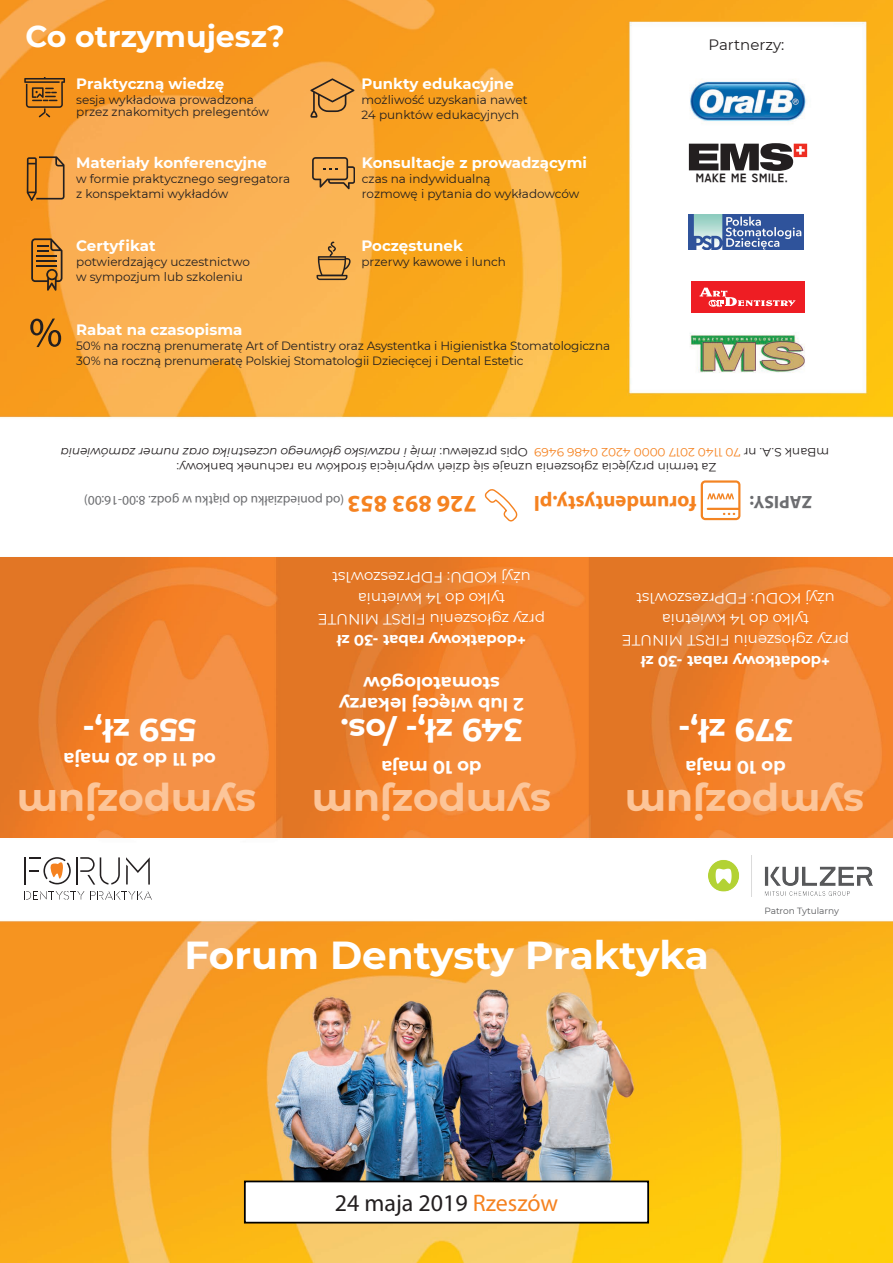
<style>
.page{position:relative;width:893px;height:1263px;background:#fff}
.page>*{position:absolute;margin:0;border:0;box-sizing:border-box;transform-origin:0 0}
.t1{font:700 39.3px "Montserrat";color:#fcc599}
.t2{font:700 39px "Montserrat";color:#fff}
.t3{font:700 31.5px "Montserrat";color:#fff}
.t4{font:700 30px "Montserrat";color:#fff}
.t5{font:24px "Myriad Pro";color:#231f20}
.t6{font:700 24px "Myriad Pro";color:#f58220}
.t7{font:700 21px "Myriad Pro";color:#f58220}
.t8{font:700 18px/21px "Montserrat";color:#fff;text-align:center}
.t9{font:700 18px "Myriad Pro";color:#6c6d70}
.t10{font:700 15px "Montserrat";color:#fff}
.t11{font:15px/21px "Montserrat";color:#fff;text-align:center}
.t12{font:15px "Montserrat";color:#231f20}
.t13{font:13.35px "Myriad Pro";color:#6c6d70}
.t14{font:13.35px "TRANS Bold";color:#231f20}
.t15{font:12px/15px "Montserrat";letter-spacing:-.005em;color:#231f20}
.t16{font:12px "Montserrat";color:#f58220}
.t17{font:9px "Montserrat";color:#57585a}
.s1{font-style:italic}
.s2{color:#231f20}
.s3{color:#f58220}
</style>
<div class="page">
<img style="left:0;top:0;width:893px;height:1263px">
<img style="left:689px;top:214px;width:114px;height:36px">
<img style="left:0;top:557px;width:893px;height:281px">
<div style="left:244px;top:1180px;width:405px;height:43px;background:#fff;border:2px solid #000"></div>
<img style="left:709px;top:856px;width:163px;height:41px">
<svg style="left:312px;top:157px;width:43px;height:32px"></svg>
<svg style="left:310px;top:78px;width:44px;height:39px;background:#d4964a"></svg>
<svg style="left:25px;top:891px;width:59px;height:9px"></svg>
<svg style="left:126px;top:857px;width:24px;height:27px"></svg>
<svg style="left:25px;top:857px;width:95px;height:27px"></svg>
<svg style="left:90px;top:891px;width:62px;height:9px"></svg>
<svg style="left:485px;top:487px;width:32px;height:36px"></svg>
<svg style="left:701px;top:480px;width:39px;height:40px"></svg>
<svg style="left:689px;top:143px;width:118px;height:28px"></svg>
<div style="left:691px;top:281px;width:114px;height:31px;background:#ee1d23"></div>
<svg style="left:700px;top:288px;width:95px;height:18px"></svg>
<svg style="left:30px;top:319px;width:31px;height:28px"></svg>
<svg style="left:24px;top:77px;width:41px;height:40px;background:#bf751d"></svg>
<svg style="left:27px;top:156px;width:38px;height:45px;background:#cd8430"></svg>
<svg style="left:31px;top:238px;width:32px;height:53px;background:#b37425"></svg>
<svg style="left:317px;top:242px;width:34px;height:38px"></svg>
<h3 class="t4" style="left:26px;top:15px;width:261px">Co otrzymujesz?</h3>
<p class="t10" style="left:76px;top:73px;width:150px">Praktyczną wiedzę</p>
<p class="t15" style="left:76px;top:93px;width:194px;line-height:12px">sesja wykładowa prowadzona przez znakomitych prelegentów</p>
<p class="t10" style="left:76px;top:152px;width:192px">Materiały konferencyjne</p>
<p class="t15" style="left:76px;top:171px;width:216px">w formie praktycznego segregatora z konspektami wykładów</p>
<p class="t10" style="left:76px;top:235px;width:81px">Certyfikat</p>
<p class="t15" style="left:76px;top:254px;width:175px">potwierdzający uczestnictwo w sympozjum lub szkoleniu</p>
<p class="t10" style="left:361px;top:73px;width:154px">Punkty edukacyjne</p>
<p class="t15" style="left:361px;top:92px;width:168px">możliwość uzyskania nawet<br>24 punktów edukacyjnych</p>
<p class="t10" style="left:362px;top:152px;width:227px">Konsultacje z prowadzącymi</p>
<p class="t15" style="left:362px;top:171px;width:219px">czas na indywidualną<br>rozmowę i pytania do wykładowców</p>
<p class="t10" style="left:361px;top:235px;width:103px">Poczęstunek</p>
<p class="t15" style="left:361px;top:254px;width:146px">przerwy kawowe i lunch</p>
<p class="t10" style="left:76px;top:318px;width:168px">Rabat na czasopisma</p>
<p class="t15" style="left:76px;top:337px;width:535px">50% na roczną prenumeratę Art of Dentistry oraz Asystentka i Higienistka Stomatologiczna<br>30% na roczną prenumeratę Polskiej Stomatologii Dziecięcej i Dental Estetic</p>
<p class="t12" style="left:708px;top:34px;width:77px">Partnerzy:</p>
<p class="t14" style="left:696px;top:171px;width:94px">MAKE ME SMILE.</p>
<p class="t15" style="left:528px;top:474px;width:469px;line-height:14.4px;text-indent:-189px;rotate:-180deg">Za termin przyjęcia zgłoszenia uznaje się dzień wpłynięcia środków na rachunek bankowy:<br>Opis przelewu: <span class="s1">imię i nazwisko głównego uczestnika oraz numer zamówienia</span></p>
<p class="t16" style="left:829px;top:461px;width:296px;rotate:-180deg"><span class="s2">mBank S.A. nr</span> 70 1140 2017 0000 4202 0486 9469</p>
<p class="t13" style="left:344px;top:508px;width:262px;rotate:-180deg">(od poniedziałku do piątku w godz. 8:00-16:00)</p>
<h3 class="t6" style="left:477px;top:519px;width:131px;rotate:-180deg">726 893 853</h3>
<h3 class="t7" style="left:696px;top:516px;width:164px;rotate:-180deg">forumdentysty.pl</h3>
<h3 class="t9" style="left:812px;top:513px;width:64px;rotate:-180deg">ZAPISY:</h3>
<h3 class="t3" style="left:197px;top:753px;width:115px;rotate:-180deg">559 zł,-</h3>
<h3 class="t8" style="left:216px;top:770px;width:154px;rotate:-180deg">od 11 do 20 maja</h3>
<p class="t11" style="left:545px;top:630px;width:229px;rotate:-180deg">przy zgłoszeniu FIRST MINUTE tylko do 14 kwietnia<br>użyj KODU: FDPrzeszow1st</p>
<p class="t10" style="left:526px;top:651px;width:191px;rotate:-180deg">+dodatkowy rabat -30 zł</p>
<h3 class="t8" style="left:524px;top:716px;width:186px;rotate:-180deg">2 lub więcej lekarzy stomatologów</h3>
<h3 class="t3" style="left:522px;top:753px;width:183px;rotate:-180deg">349 zł,- /os.</h3>
<h3 class="t8" style="left:482px;top:779px;width:102px;rotate:-180deg">do 10 maja</h3>
<p class="t11" style="left:849px;top:651px;width:229px;rotate:-180deg">przy zgłoszeniu FIRST MINUTE tylko do 14 kwietnia<br>użyj KODU: FDPrzeszow1st</p>
<p class="t10" style="left:830px;top:672px;width:191px;rotate:-180deg">+dodatkowy rabat -30 zł</p>
<h3 class="t3" style="left:793px;top:753px;width:116px;rotate:-180deg">379 zł,-</h3>
<h3 class="t8" style="left:786px;top:779px;width:102px;rotate:-180deg">do 10 maja</h3>
<h1 class="t1" style="left:256px;top:832px;width:241px;rotate:-180deg">sympozjum</h1>
<h1 class="t1" style="left:551px;top:832px;width:241px;rotate:-180deg">sympozjum</h1>
<h1 class="t1" style="left:864px;top:832px;width:241px;rotate:-180deg">sympozjum</h1>
<h2 class="t2" style="left:185px;top:927px;width:526px">Forum Dentysty Praktyka</h2>
<p class="t17" style="left:764px;top:904px;width:76px">Patron Tytularny</p>
<h3 class="t5" style="left:335px;top:1188px;width:225px">24 maja 2019 <span class="s3">Rzeszów</span></h3>
</div>
